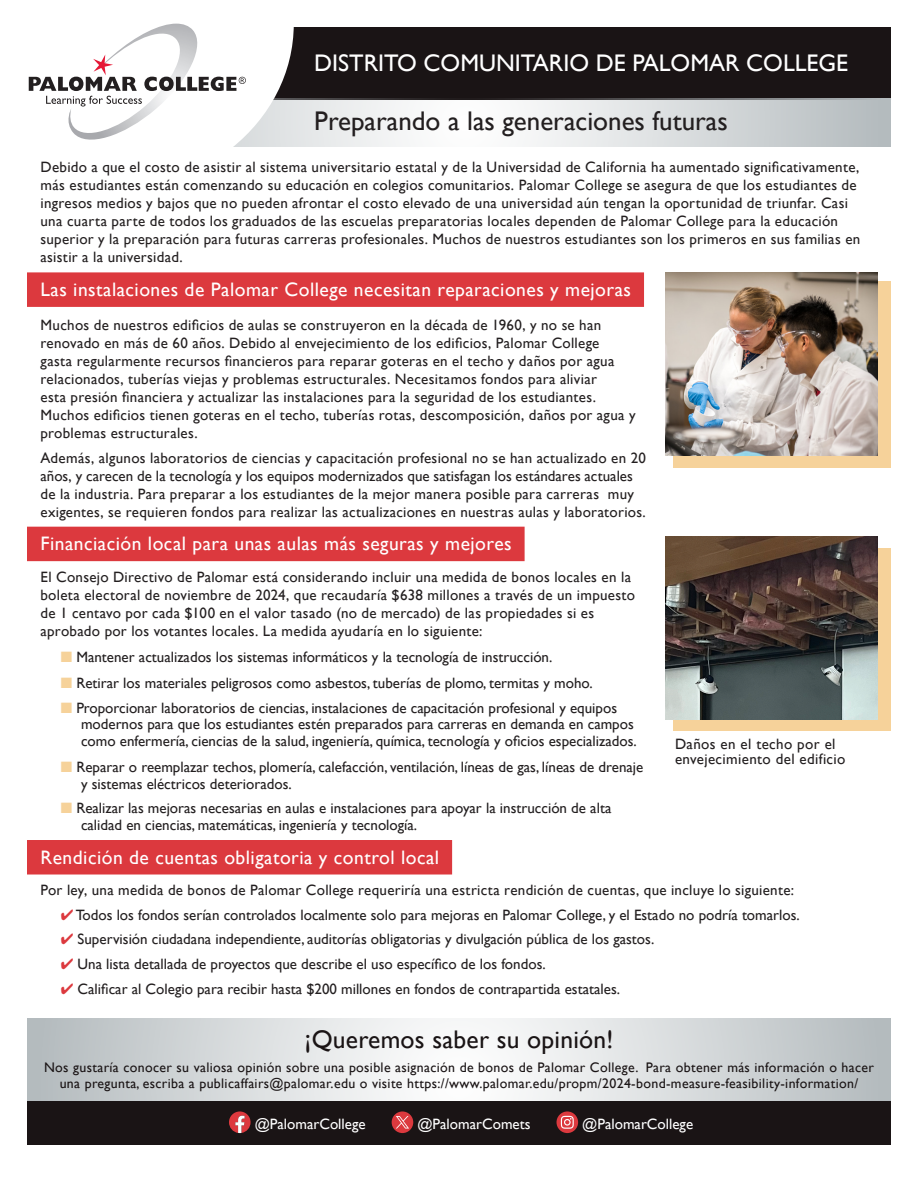
<style>
.page{position:relative;width:918px;height:1188px;background:#fff}
.page>*{position:absolute;margin:0;border:0;box-sizing:border-box;transform-origin:0 0}
.Paragraph_Style_2{font:27px "Gill Sans";color:#231f20}
.t1{font:25.5px "Gill Sans";letter-spacing:.01em;color:#1a1415}
.Paragraph_Style_2-2{font:24px "Gill Sans";color:#fff}
.red_bar_header{font:19.5px "Gill Sans";letter-spacing:.025em;color:#fff}
.Paragraph_Style_1{font:15px/18px "Gill Sans";letter-spacing:.02em;color:#231f20}
.bullets{font:15px/16.5px "Gill Sans";color:#231f20}
.t2{font:15px "Gill Sans";color:#fff}
.Paragraph_Style_1-2{font:13.8px/16.6px "Gill Sans";letter-spacing:.025em;color:#1a1415;text-align:center}
.s1{color:#f6d29a}
.s2{color:#dc393e}
</style>
<div class="page">
<div style="left:40px;top:27px;width:851px;height:72px;background:#1a1415"></div>
<svg style="left:294px;top:98px;width:597px;height:49px"></svg>
<div style="left:27px;top:272px;width:617px;height:35px;background:#dc393e"></div>
<div style="left:27px;top:527px;width:498px;height:34px;background:#dc393e"></div>
<div style="left:27px;top:840px;width:425px;height:35px;background:#dc393e"></div>
<svg style="left:27px;top:1018px;width:864px;height:83px"></svg>
<div style="left:27px;top:1101px;width:864px;height:43px;background:#1a1415"></div>
<svg style="left:229px;top:1111px;width:22px;height:22px"></svg>
<div style="left:392px;top:1111px;width:21px;height:22px;background:#dc393e;border-radius:50%"></div>
<svg style="left:396px;top:1116px;width:13px;height:13px"></svg>
<svg style="left:557px;top:1111px;width:21px;height:22px"></svg>
<svg style="left:561px;top:1116px;width:13px;height:13px"></svg>
<div style="left:673px;top:281px;width:218px;height:187px;background:#f6d29a"></div>
<div style="left:673px;top:548px;width:218px;height:183px;background:#f6d29a"></div>
<img style="left:665px;top:272px;width:213px;height:184px">
<img style="left:665px;top:537px;width:213px;height:183px">
<svg style="left:28px;top:23px;width:266px;height:124px"></svg>
<p class="Paragraph_Style_2-2" style="left:314px;top:48px;width:536px">DISTRITO COMUNITARIO DE PALOMAR COLLEGE</p>
<p class="Paragraph_Style_2" style="left:314px;top:105px;width:415px">Preparando a las generaciones futuras</p>
<p class="Paragraph_Style_1" style="left:40px;top:158px;width:821px">Debido a que el costo de asistir al sistema universitario estatal y de la Universidad de California ha aumentado significativamente, más estudiantes están comenzando su educación en colegios comunitarios. Palomar College se asegura de que los estudiantes de ingresos medios y bajos que no pueden afrontar el costo elevado de una universidad aún tengan la oportunidad de triunfar. Casi una cuarta parte de todos los graduados de las escuelas preparatorias locales dependen de Palomar College para la educación superior y la preparación para futuras carreras profesionales. Muchos de nuestros estudiantes son los primeros en sus familias en asistir a la universidad.</p>
<p class="red_bar_header" style="left:40px;top:278px;width:592px">Las instalaciones de Palomar College necesitan reparaciones y mejoras</p>
<p class="Paragraph_Style_1" style="left:40px;top:316px;width:597px">Muchos de nuestros edificios de aulas se construyeron en la década de 1960, y no se han renovado en más de 60 años. Debido al envejecimiento de los edificios, Palomar College<br>gasta regularmente recursos financieros para reparar goteras en el techo y daños por agua relacionados, tuberías viejas y problemas estructurales. Necesitamos fondos para aliviar<br>esta presión financiera y actualizar las instalaciones para la seguridad de los estudiantes.<br>Muchos edificios tienen goteras en el techo, tuberías rotas, descomposición, daños por agua y problemas estructurales.</p>
<p class="Paragraph_Style_1" style="left:40px;top:448px;width:607px">Además, algunos laboratorios de ciencias y capacitación profesional no se han actualizado en 20 años, y carecen de la tecnología y los equipos modernizados que satisfagan los estándares actuales de la industria. Para preparar a los estudiantes de la mejor manera posible para carreras muy exigentes, se requieren fondos para realizar las actualizaciones en nuestras aulas y laboratorios.</p>
<p class="red_bar_header" style="left:40px;top:532px;width:473px">Financiación local para unas aulas más seguras y mejores</p>
<p class="Paragraph_Style_1" style="left:40px;top:568px;width:596px">El Consejo Directivo de Palomar está considerando incluir una medida de bonos locales en la boleta electoral de noviembre de 2024, que recaudaría $638 millones a través de un impuesto de 1 centavo por cada $100 en el valor tasado (no de mercado) de las propiedades si es aprobado por los votantes locales. La medida ayudaría en lo siguiente:</p>
<p class="bullets" style="left:61px;top:649px;width:493px"><span class="s1">■</span> Mantener actualizados los sistemas informáticos y la tecnología de instrucción.</p>
<p class="bullets" style="left:61px;top:675px;width:533px"><span class="s1">■</span> Retirar los materiales peligrosos como asbestos, tuberías de plomo, termitas y moho.</p>
<p class="bullets" style="left:81px;top:699px;width:557px;text-indent:-20px"><span class="s1">■</span> Proporcionar laboratorios de ciencias, instalaciones de capacitación profesional y equipos modernos para que los estudiantes estén preparados para carreras en demanda en campos como enfermería, ciencias de la salud, ingeniería, química, tecnología y oficios especializados.</p>
<p class="bullets" style="left:61px;top:758px;width:584px"><span class="s1">■</span> Reparar o reemplazar techos, plomería, calefacción, ventilación, líneas de gas, líneas de drenaje</p>
<p class="bullets" style="left:81px;top:775px;width:212px">y sistemas eléctricos deteriorados.</p>
<p class="bullets" style="left:81px;top:800px;width:532px;text-indent:-20px"><span class="s1">■</span> Realizar las mejoras necesarias en aulas e instalaciones para apoyar la instrucción de alta calidad en ciencias, matemáticas, ingeniería y tecnología.</p>
<p class="red_bar_header" style="left:40px;top:846px;width:400px">Rendición de cuentas obligatoria y control local</p>
<p class="Paragraph_Style_1" style="left:40px;top:881px;width:755px">Por ley, una medida de bonos de Palomar College requeriría una estricta rendición de cuentas, que incluye lo siguiente:</p>
<p class="bullets" style="left:61px;top:906px;width:741px"><span class="s2">✔</span> Todos los fondos serían controlados localmente solo para mejoras en Palomar College, y el Estado no podría tomarlos.</p>
<p class="bullets" style="left:61px;top:931px;width:595px"><span class="s2">✔</span> Supervisión ciudadana independiente, auditorías obligatorias y divulgación pública de los gastos.</p>
<p class="bullets" style="left:61px;top:956px;width:487px"><span class="s2">✔</span> Una lista detallada de proyectos que describe el uso específico de los fondos.</p>
<p class="bullets" style="left:61px;top:980px;width:561px"><span class="s2">✔</span> Calificar al Colegio para recibir hasta $200 millones en fondos de contrapartida estatales.</p>
<p class="t1" style="left:305px;top:1025px;width:310px">¡Queremos saber su opinión!</p>
<p class="Paragraph_Style_1-2" style="left:44px;top:1058px;width:831px">Nos gustaría conocer su valiosa opinión sobre una posible asignación de bonos de Palomar College. Para obtener más información o hacer una pregunta, escriba a publicaffairs@palomar.edu o visite https://www.palomar.edu/propm/2024-bond-measure-feasibility-information/</p>
<p class="t2" style="left:255px;top:1115px;width:112px">@PalomarCollege</p>
<p class="t2" style="left:417px;top:1115px;width:115px">@PalomarComets</p>
<p class="t2" style="left:582px;top:1115px;width:112px">@PalomarCollege</p>
<p class="Paragraph_Style_1" style="left:675px;top:736px;width:172px;line-height:15px">Daños en el techo por el envejecimiento del edificio</p>
</div>
